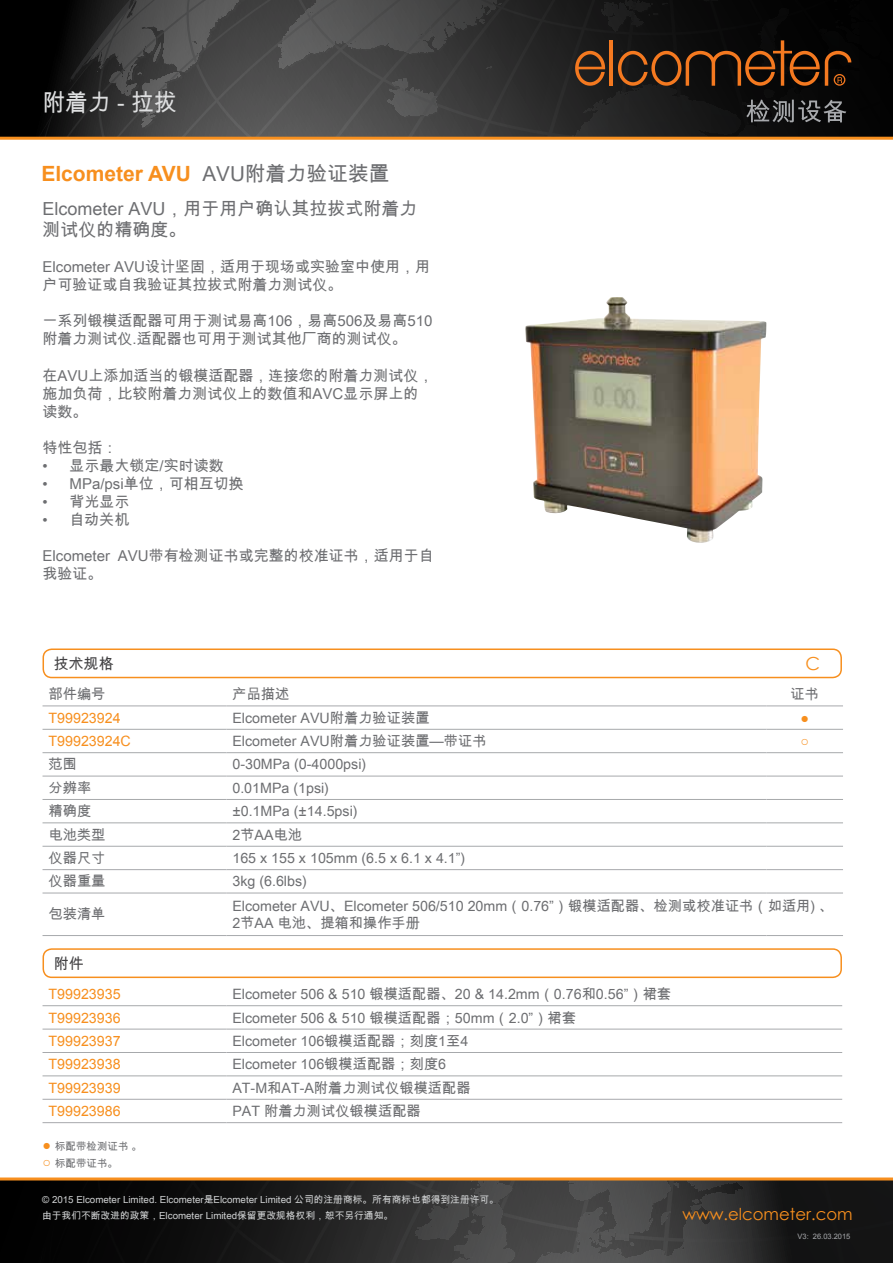
<style>
.page{position:relative;width:893px;height:1263px;background:#fff}
.page>*{position:absolute;margin:0;border:0;box-sizing:border-box;transform-origin:0 0}
.t1{font:24px "Arial Unicode MS";color:#dedfe0;scale:.95 1}
.t2{font:700 21px "Arial";color:#f78f1e}
.t3{font:18px/21.6px "Arial Unicode MS";color:#6d6e71}
.t4{font:18px "Century Gothic";color:#f78f1e}
.t5{font:16.5px "Century Gothic";color:#f78f1e}
.t6{font:15px/18px "Arial Unicode MS";color:#6d6e71}
.t7{font:15px "Arial Unicode MS";color:#414042}
.t8{font:14.25px/17.1px "Arial Unicode MS";color:#6d6e71}
.t9{font:14.25px "Arial";color:#f78f1e}
.t10{font:10.5px "Arial Unicode MS";color:#6d6e71}
.t11{font:9.75px/15.9px "Arial Unicode MS";color:#d1d3d4}
.t12{font:7.5px "Arial";color:#a7a9ac}
.s1{font-family:"Arial Unicode MS";font-weight:400;font-size:20.7px;color:#6d6e71}
.s2{font-family:"Arial";font-size:14.25px;color:#f78f1e}
</style>
<div class="page">
<div style="left:0;top:0;width:893px;height:138px;background:#000"></div>
<svg style="left:34px;top:0;width:859px;height:137px;background:#363636"></svg>
<hr style="left:609px;top:40px;width:4px;height:46px;background:#f47920">
<svg style="left:575px;top:51px;width:30px;height:35px"></svg>
<svg style="left:618px;top:0;width:275px;height:86px"></svg>
<svg style="left:746px;top:100px;width:100px;height:22px"></svg>
<hr style="left:0;top:137px;width:893px;height:3px;background:#f78f1e">
<svg style="left:0;top:1180px;width:893px;height:83px;background:#272626"></svg>
<hr style="left:0;top:1177px;width:893px;height:3px;background:#f78f1e">
<img style="left:525px;top:297px;width:241px;height:246px">
<div style="left:43px;top:648px;width:799px;height:30px;border:2px solid #f78f1e;border-radius:9px"></div>
<hr style="left:43px;top:729px;width:183px;height:1px;background:#a7a9ac">
<hr style="left:226px;top:729px;width:540px;height:1px;background:#a7a9ac">
<hr style="left:766px;top:729px;width:77px;height:1px;background:#a7a9ac">
<hr style="left:43px;top:752px;width:183px;height:1px;background:#a7a9ac">
<hr style="left:226px;top:752px;width:540px;height:1px;background:#a7a9ac">
<hr style="left:766px;top:752px;width:77px;height:1px;background:#a7a9ac">
<hr style="left:43px;top:776px;width:183px;height:1px;background:#a7a9ac">
<hr style="left:226px;top:776px;width:540px;height:1px;background:#a7a9ac">
<hr style="left:766px;top:776px;width:77px;height:1px;background:#a7a9ac">
<hr style="left:43px;top:799px;width:183px;height:1px;background:#a7a9ac">
<hr style="left:226px;top:799px;width:540px;height:1px;background:#a7a9ac">
<hr style="left:766px;top:799px;width:77px;height:1px;background:#a7a9ac">
<hr style="left:43px;top:823px;width:183px;height:1px;background:#a7a9ac">
<hr style="left:226px;top:823px;width:540px;height:1px;background:#a7a9ac">
<hr style="left:766px;top:823px;width:77px;height:1px;background:#a7a9ac">
<hr style="left:43px;top:846px;width:183px;height:1px;background:#a7a9ac">
<hr style="left:226px;top:846px;width:540px;height:1px;background:#a7a9ac">
<hr style="left:766px;top:846px;width:77px;height:1px;background:#a7a9ac">
<hr style="left:43px;top:869px;width:183px;height:1px;background:#a7a9ac">
<hr style="left:226px;top:869px;width:540px;height:1px;background:#a7a9ac">
<hr style="left:766px;top:869px;width:77px;height:1px;background:#a7a9ac">
<hr style="left:43px;top:893px;width:183px;height:1px;background:#a7a9ac">
<hr style="left:226px;top:893px;width:540px;height:1px;background:#a7a9ac">
<hr style="left:766px;top:893px;width:77px;height:1px;background:#a7a9ac">
<hr style="left:43px;top:935px;width:183px;height:1px;background:#a7a9ac">
<hr style="left:226px;top:935px;width:540px;height:1px;background:#a7a9ac">
<hr style="left:766px;top:935px;width:77px;height:1px;background:#a7a9ac">
<hr style="left:43px;top:706px;width:183px;height:1px;background:#a7a9ac">
<hr style="left:226px;top:706px;width:540px;height:1px;background:#a7a9ac">
<hr style="left:766px;top:706px;width:77px;height:1px;background:#a7a9ac">
<div style="left:43px;top:948px;width:799px;height:30px;border:2px solid #f78f1e;border-radius:9px"></div>
<hr style="left:43px;top:1029px;width:183px;height:1px;background:#a7a9ac">
<hr style="left:226px;top:1029px;width:616px;height:1px;background:#a7a9ac">
<hr style="left:43px;top:1052px;width:183px;height:1px;background:#a7a9ac">
<hr style="left:226px;top:1052px;width:616px;height:1px;background:#a7a9ac">
<hr style="left:43px;top:1075px;width:183px;height:1px;background:#a7a9ac">
<hr style="left:226px;top:1075px;width:616px;height:1px;background:#a7a9ac">
<hr style="left:43px;top:1099px;width:183px;height:1px;background:#a7a9ac">
<hr style="left:226px;top:1099px;width:616px;height:1px;background:#a7a9ac">
<hr style="left:43px;top:1122px;width:183px;height:1px;background:#a7a9ac">
<hr style="left:226px;top:1122px;width:616px;height:1px;background:#a7a9ac">
<hr style="left:43px;top:1005px;width:183px;height:1px;background:#a7a9ac">
<hr style="left:226px;top:1005px;width:616px;height:1px;background:#a7a9ac">
<h1 class="t1" style="left:43px;top:85px;width:143px">附着力 - 拉拔</h1>
<h2 class="t2" style="left:41px;top:159px;width:349px">Elcometer AVU <span class="s1">AVU附着力验证装置</span></h2>
<p class="t3" style="left:43px;top:197px;width:377px">Elcometer AVU，用于用户确认其拉拔式附着力测试仪的精确度。</p>
<p class="t6" style="left:43px;top:258px;width:389px">Elcometer AVU设计坚固，适用于现场或实验室中使用，用户可验证或自我验证其拉拔式附着力测试仪。</p>
<p class="t6" style="left:43px;top:312px;width:392px">一系列锻模适配器可用于测试易高106，易高506及易高510附着力测试仪.适配器也可用于测试其他厂商的测试仪。</p>
<p class="t6" style="left:43px;top:366px;width:392px">在AVU上添加适当的锻模适配器，连接您的附着力测试仪，施加负荷，比较附着力测试仪上的数值和AVC显示屏上的读数。</p>
<p class="t6" style="left:43px;top:438px;width:76px">特性包括：</p>
<p class="t6" style="left:43px;top:456px;width:183px">• 显示最大锁定/实时读数</p>
<p class="t6" style="left:43px;top:474px;width:203px">• MPa/psi单位，可相互切换</p>
<p class="t6" style="left:43px;top:492px;width:88px">• 背光显示</p>
<p class="t6" style="left:43px;top:510px;width:88px">• 自动关机</p>
<p class="t6" style="left:43px;top:546px;width:393px">Elcometer AVU带有检测证书或完整的校准证书，适用于自我验证。</p>
<p class="t7" style="left:54px;top:653px;width:61px">技术规格</p>
<p class="t8" style="left:49px;top:685px;width:59px">部件编号</p>
<p class="t8" style="left:232px;top:685px;width:58px">产品描述</p>
<p class="t8" style="left:790px;top:685px;width:30px">证书</p>
<p class="t9" style="left:49px;top:708px;width:74px">T99923924</p>
<p class="t8" style="left:232px;top:709px;width:199px">Elcometer AVU附着力验证装置</p>
<p class="t9" style="left:800px;top:708px;width:10px">●</p>
<p class="t9" style="left:49px;top:732px;width:84px">T99923924C</p>
<p class="t8" style="left:232px;top:732px;width:256px">Elcometer AVU附着力验证装置—带证书</p>
<p class="t9" style="left:800px;top:732px;width:10px">○</p>
<p class="t8" style="left:49px;top:756px;width:30px">范围</p>
<p class="t8" style="left:232px;top:756px;width:135px">0-30MPa (0-4000psi)</p>
<p class="t8" style="left:49px;top:779px;width:44px">分辨率</p>
<p class="t8" style="left:232px;top:779px;width:98px">0.01MPa (1psi)</p>
<p class="t8" style="left:49px;top:802px;width:44px">精确度</p>
<p class="t8" style="left:232px;top:802px;width:127px">±0.1MPa (±14.5psi)</p>
<p class="t8" style="left:49px;top:826px;width:58px">电池类型</p>
<p class="t8" style="left:232px;top:826px;width:71px">2节AA电池</p>
<p class="t8" style="left:49px;top:849px;width:58px">仪器尺寸</p>
<p class="t8" style="left:232px;top:849px;width:234px">165 x 155 x 105mm (6.5 x 6.1 x 4.1”)</p>
<p class="t8" style="left:49px;top:872px;width:58px">仪器重量</p>
<p class="t8" style="left:232px;top:872px;width:76px">3kg (6.6lbs)</p>
<p class="t8" style="left:49px;top:905px;width:58px">包装清单</p>
<p class="t8" style="left:232px;top:897px;width:602px">Elcometer AVU、Elcometer 506/510 20mm（0.76”）锻模适配器、检测或校准证书（如适用) 、<br>2节AA 电池、提箱和操作手册</p>
<p class="t7" style="left:54px;top:952px;width:31px">附件</p>
<p class="t9" style="left:49px;top:985px;width:74px">T99923935</p>
<p class="t8" style="left:232px;top:985px;width:440px">Elcometer 506 &amp; 510 锻模适配器、20 &amp; 14.2mm（0.76和0.56”）裙套</p>
<p class="t9" style="left:49px;top:1008px;width:74px">T99923936</p>
<p class="t8" style="left:232px;top:1009px;width:345px">Elcometer 506 &amp; 510 锻模适配器；50mm（2.0”）裙套</p>
<p class="t9" style="left:49px;top:1032px;width:74px">T99923937</p>
<p class="t8" style="left:232px;top:1032px;width:237px">Elcometer 106锻模适配器；刻度1至4</p>
<p class="t9" style="left:49px;top:1055px;width:74px">T99923938</p>
<p class="t8" style="left:232px;top:1055px;width:215px">Elcometer 106锻模适配器；刻度6</p>
<p class="t9" style="left:49px;top:1078px;width:74px">T99923939</p>
<p class="t8" style="left:232px;top:1079px;width:240px">AT-M和AT-A附着力测试仪锻模适配器</p>
<p class="t9" style="left:49px;top:1102px;width:74px">T99923986</p>
<p class="t8" style="left:232px;top:1102px;width:190px">PAT 附着力测试仪锻模适配器</p>
<p class="t4" style="left:805px;top:651px;width:16px">C</p>
<p class="t10" style="left:43px;top:1139px;width:101px"><span class="s2">●</span> 标配带检测证书 。</p>
<p class="t10" style="left:43px;top:1156px;width:77px"><span class="s2">○</span> 标配带证书。</p>
<p class="t11" style="left:42px;top:1192px;width:458px">© 2015 Elcometer Limited. Elcometer是Elcometer Limited 公司的注册商标。所有商标也都得到注册许可。由于我们不断改进的政策，Elcometer Limited保留更改规格权利，恕不另行通知。</p>
<p class="t5" style="left:682px;top:1202px;width:172px">www.elcometer.com</p>
<p class="t12" style="left:797px;top:1231px;width:54px">V3: 26.03.2015</p>
</div>
